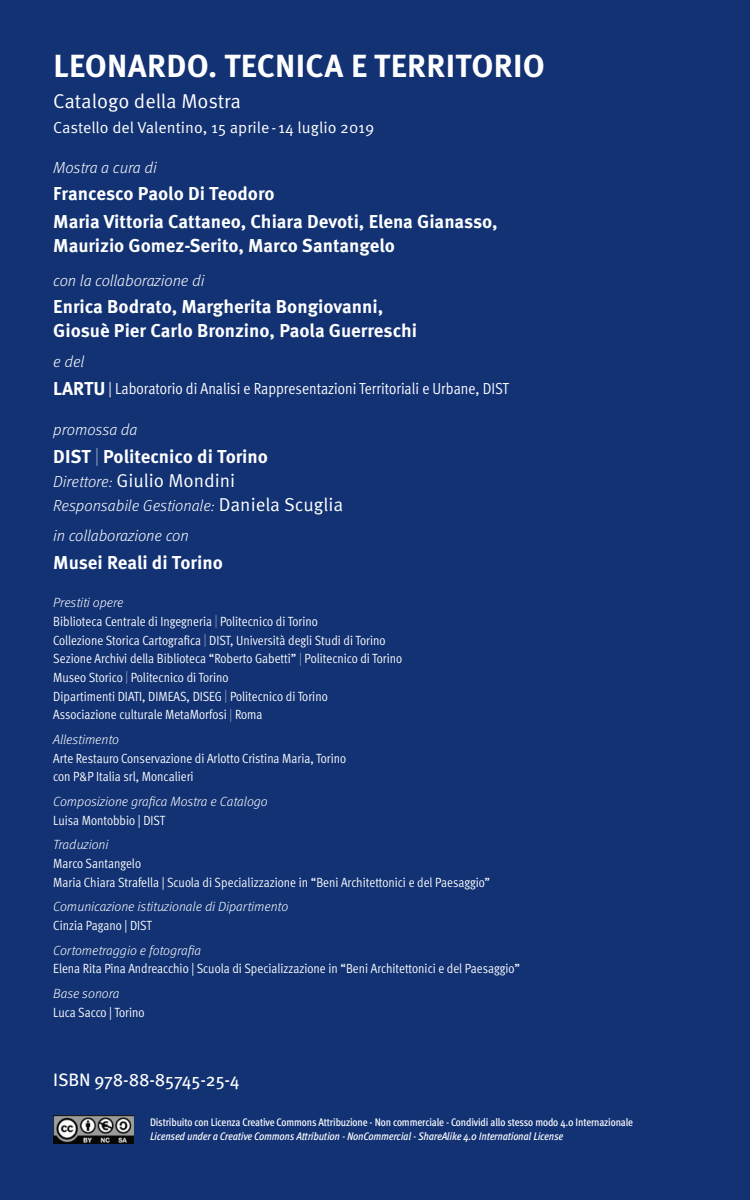
<style>
.page{position:relative;width:750px;height:1200px;background:#123274}
.page>*{position:absolute;margin:0;border:0;box-sizing:border-box;transform-origin:0 0}
.t1{font:700 32px "Meta Pro";letter-spacing:.01em;color:#fff}
.t2{font:20px "Meta Pro Norm";letter-spacing:-.005em;color:#fff}
.t3{font:700 18.7px/27.8px "Meta Pro";color:#fff}
.t4{font:18.7px "Meta Pro Norm";color:#fff}
.t5{font:18px "Meta Pro";letter-spacing:-.01em;color:#fff}
.t6{font:italic 300 16px/30px "Meta Pro";color:#fff}
.t7{font:16px "Meta Pro Cond Norm";color:#fff}
.t8{font:16px "Meta Pro Norm";color:#fff}
.t9{font:13.3px/18.7px "Meta Pro Cond Norm";color:#fff}
.t10{font:italic 300 13.3px "Meta Pro";color:#fff}
.t11{font:500 condensed 11px "Meta Pro";letter-spacing:-.01em;color:#fff}
.t12{font:italic 500 condensed 11px "Meta Pro";letter-spacing:-.01em;color:#fff}
.s1{font-family:"Meta Pro";font-weight:700;font-size:18.7px}
.s2{font-weight:100}
.s3{font-family:"Meta Pro";font-weight:300;font-style:italic;font-size:16px}
.s4{font-family:"Meta Pro Norm";font-weight:400;font-style:normal;font-size:18.7px}
.s5{font-family:"Meta Pro";font-weight:100}
</style>
<div class="page">
<img style="left:53px;top:1115px;width:80px;height:28px">
<h1 class="t1" style="left:53px;top:41px;width:493px">LEONARDO. TECNICA E TERRITORIO</h1>
<h2 class="t2" style="left:53px;top:86px;width:189px">Catalogo della Mostra</h2>
<p class="t8" style="left:53px;top:115px;width:322px">Castello del Valentino, 15 aprile- 14 luglio 2019</p>
<p class="t6" style="left:53px;top:151px;width:105px">Mostra a cura di</p>
<h3 class="t3" style="left:53px;top:179px;width:446px">Francesco Paolo Di Teodoro<br>Maria Vittoria Cattaneo, Chiara Devoti, Elena Gianasso,</h3>
<h3 class="t3" style="left:53px;top:231px;width:343px">Maurizio Gomez-Serito, Marco Santangelo</h3>
<p class="t6" style="left:53px;top:264px;width:153px">con la collaborazione di</p>
<h3 class="t3" style="left:53px;top:294px;width:365px;line-height:24px">Enrica Bodrato, Margherita Bongiovanni,<br>Giosuè Pier Carlo Bronzino, Paola Guerreschi</h3>
<p class="t6" style="left:53px;top:346px;width:33px">e del</p>
<p class="t7" style="left:53px;top:377px;width:457px"><span class="s1">LARTU</span> | Laboratorio di Analisi e Rappresentazioni Territoriali e Urbane, DIST</p>
<p class="t6" style="left:53px;top:414px;width:86px">promossa da</p>
<h3 class="t3" style="left:53px;top:441px;width:216px">DIST <span class="s2">|</span> Politecnico di Torino</h3>
<h3 class="t4" style="left:53px;top:466px;width:183px"><span class="s3">Direttore:</span> Giulio Mondini</h3>
<p class="t6" style="left:53px;top:490px;width:292px">Responsabile Gestionale: <span class="s4">Daniela Scuglia </span>in collaborazione con</p>
<h3 class="t3" style="left:53px;top:547px;width:171px">Musei Reali di Torino</h3>
<p class="t10" style="left:53px;top:593px;width:72px">Prestiti opere</p>
<p class="t9" style="left:53px;top:611px;width:351px">Biblioteca Centrale di Ingegneria <span class="s5">|</span> Politecnico di Torino<br>Collezione Storica Cartografica <span class="s5">|</span> DIST, Università degli Studi di Torino Sezione Archivi della Biblioteca “Roberto Gabetti” <span class="s5">|</span> Politecnico di Torino Museo Storico <span class="s5">|</span> Politecnico di Torino<br>Dipartimenti DIATI, DIMEAS, DISEG <span class="s5">|</span> Politecnico di Torino<br>Associazione culturale MetaMorfosi <span class="s5">|</span> Roma</p>
<p class="t10" style="left:53px;top:730px;width:67px">Allestimento</p>
<p class="t9" style="left:53px;top:748px;width:294px">Arte Restauro Conservazione di Arlotto Cristina Maria, Torino con P&amp;P Italia srl, Moncalieri</p>
<p class="t10" style="left:53px;top:792px;width:216px">Composizione grafica Mostra e Catalogo</p>
<p class="t9" style="left:53px;top:810px;width:113px">Luisa Montobbio | DIST</p>
<p class="t10" style="left:53px;top:835px;width:57px">Traduzioni</p>
<p class="t9" style="left:53px;top:853px;width:438px">Marco Santangelo<br>Maria Chiara Strafella | Scuola di Specializzazione in “Beni Architettonici e del Paesaggio”</p>
<p class="t10" style="left:53px;top:897px;width:236px">Comunicazione istituzionale di Dipartimento</p>
<p class="t9" style="left:53px;top:915px;width:100px">Cinzia Pagano | DIST</p>
<p class="t10" style="left:53px;top:940px;width:149px">Cortometraggio e fotografia</p>
<p class="t9" style="left:53px;top:959px;width:468px">Elena Rita Pina Andreacchio | Scuola di Specializzazione in “Beni Architettonici e del Paesaggio”</p>
<p class="t10" style="left:53px;top:984px;width:68px">Base sonora</p>
<p class="t9" style="left:53px;top:1002px;width:93px">Luca Sacco | Torino</p>
<h3 class="t5" style="left:53px;top:1066px;width:188px">ISBN 978-88-85745-25-4</h3>
<p class="t11" style="left:150px;top:1114px;width:485px">Distribuito con Licenza Creative Commons Attribuzione - Non commerciale - Condividi allo stesso modo 4.0 Internazionale</p>
<p class="t12" style="left:150px;top:1128px;width:415px">Licensed under a Creative Commons Attribution - NonCommercial - ShareAlike 4.0 International License</p>
</div>
